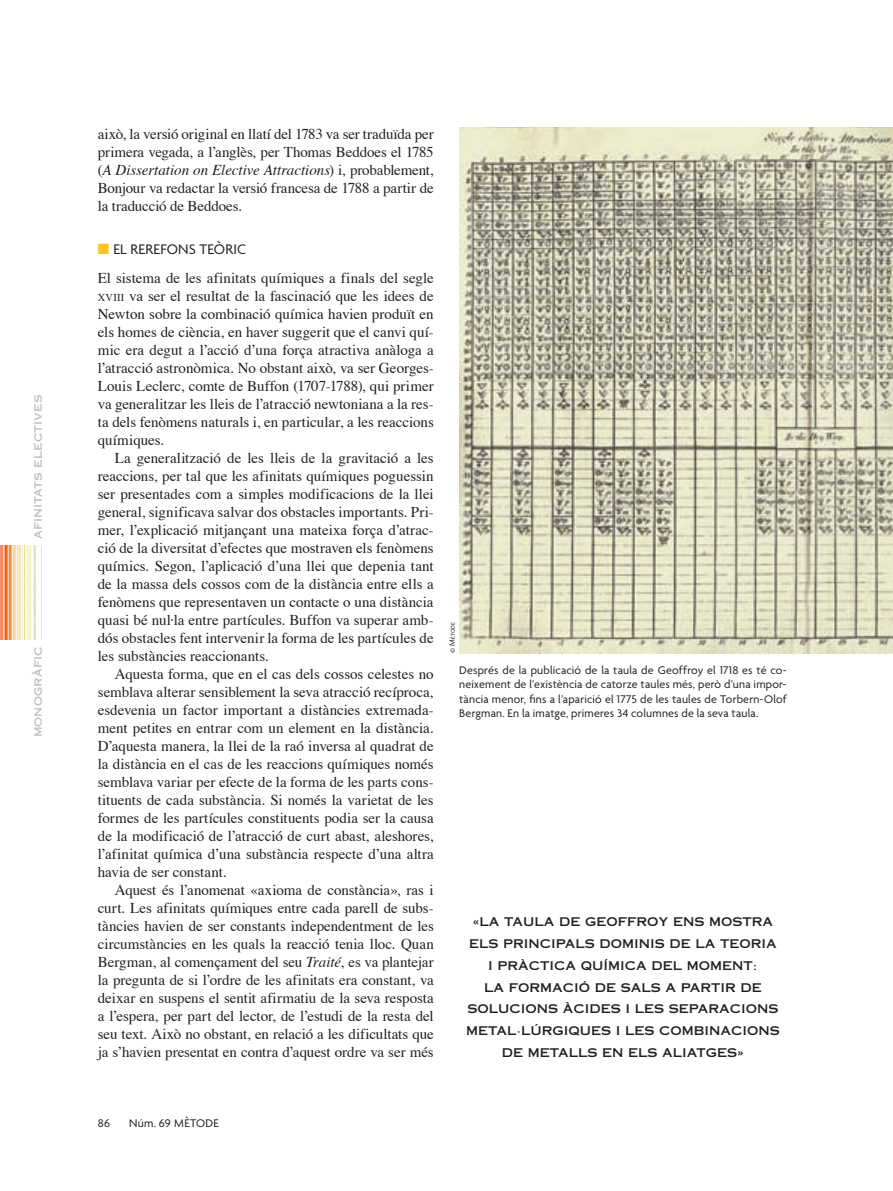
<style>
.page{position:relative;width:893px;height:1191px;background:#fff}
.page>*{position:absolute;margin:0;border:0;box-sizing:border-box;transform-origin:0 0}
.t1{font:15px/18px "Times";color:#231f20;text-align:justify}
.t2{font:15px "Agenda";letter-spacing:.01em;color:#231f20}
.t3{font:12px/14.2px "Agenda";letter-spacing:.015em;color:#231f20;text-align:justify}
.t4{font:12px/21.8px "Copperplate Thirty One AB";color:#231f20;text-align:center}
.t5{font:12px "Copperplate Thirty One AB";letter-spacing:.005em;color:#bcbdc0}
.t6{font:5.7px "Agenda";letter-spacing:.035em;color:#231f20}
.s1{font-style:italic}
.s2{color:#fec422}
.s3{font-size:10.5px}
.s4{font-size:8.25px}
</style>
<div class="page">
<img style="left:0;top:546px;width:42px;height:93px">
<img style="left:459px;top:128px;width:434px;height:525px">
<p class="t5" style="left:31px;top:539px;width:146px;rotate:-90deg">afinitats electives</p>
<p class="t5" style="left:31px;top:737px;width:92px;rotate:-90deg">monogràfic</p>
<p class="t1" style="left:98px;top:126px;width:337px">això, la versió original en llatí del 1783 va ser traduïda per primera vegada, a l’anglès, per Thomas Beddoes el 1785 (<span class="s1">A Dissertation on Elective Attractions</span>) i, probablement, Bonjour va redactar la versió francesa de 1788 a partir de la traducció de Beddoes.</p>
<p class="t2" style="left:98px;top:244px;width:150px"><span class="s2">■</span> EL REREFONS TEÒRIC</p>
<p class="t1" style="left:98px;top:270px;width:338px">El sistema de les afinitats químiques a finals del segle <span class="s3">XVIII</span> va ser el resultat de la fascinació que les idees de Newton sobre la combinació química havien produït en els homes de ciència, en haver suggerit que el canvi quí&shy;mic era degut a l’acció d’una força atractiva anàloga a l’atracció astronòmica. No obstant això, va ser Georges-Louis Leclerc, comte de Buffon (1707-1788), qui primer va generalitzar les lleis de l’atracció newtoniana a la res&shy;ta dels fenòmens naturals i, en particular, a les reaccions químiques.</p>
<p class="t1" style="left:98px;top:450px;width:338px;text-indent:17px">La generalització de les lleis de la gravitació a les reaccions, per tal que les afinitats químiques poguessin ser presentades com a simples modificacions de la llei general, significava salvar dos obstacles importants. Pri&shy;mer, l’explicació mitjançant una mateixa força d’atrac&shy;ció de la diversitat d’efectes que mostraven els fenòmens químics. Segon, l’aplicació d’una llei que depenia tant de la massa dels cossos com de la distància entre ells a fenòmens que representaven un contacte o una distància quasi bé nul·la entre partícules. Buffon va superar amb&shy;dós obstacles fent intervenir la forma de les partícules de les substàncies reaccionants.</p>
<p class="t1" style="left:98px;top:666px;width:337px;text-indent:17px">Aquesta forma, que en el cas dels cossos celestes no semblava alterar sensiblement la seva atracció recíproca, esdevenia un factor important a distàncies extremada&shy;ment petites en entrar com un element en la distància.<br>D’aquesta manera, la llei de la raó inversa al quadrat de la distància en el cas de les reaccions químiques només semblava variar per efecte de la forma de les parts cons&shy;tituents de cada substància. Si només la varietat de les formes de les partícules constituents podia ser la causa de la modificació de l’atracció de curt abast, aleshores, l’afinitat química d’una substància respecte d’una altra havia de ser constant.</p>
<p class="t1" style="left:98px;top:882px;width:338px;text-indent:17px">Aquest és l’anomenat «axioma de constància», ras i curt. Les afinitats químiques entre cada parell de subs&shy;tàncies havien de ser constants independentment de les circumstàncies en les quals la reacció tenia lloc. Quan Bergman, al començament del seu <span class="s1">Traité</span>, es va plantejar la pregunta de si l’ordre de les afinitats era constant, va deixar en suspens el sentit afirmatiu de la seva resposta a l’espera, per part del lector, de l’estudi de la resta del seu text. Això no obstant, en relació a les dificultats que ja s’havien presentat en contra d’aquest ordre va ser més</p>
<p class="t6" style="left:451px;top:653px;width:32px;rotate:-90deg"><span class="s4">© M</span>ÈTODE</p>
<p class="t3" style="left:459px;top:664px;width:329px">Després de la publicació de la taula de Geoffroy el 1718 es té co&shy;neixement de l’existència de catorze taules més, però d’una impor&shy;tància menor, fins a l’aparició el 1775 de les taules de Torbern-Olof Bergman. En la imatge, primeres 34 columnes de la seva taula.</p>
<p class="t4" style="left:466px;top:911px;width:315px">«LA TAULA DE GEOFFROY ENS MOSTRA<br>ELS PRINCIPALS DOMINIS DE LA TEORIA<br>I PRÀCTICA QUÍMICA DEL MOMENT:<br>LA FORMACIÓ DE SALS A PARTIR DE<br>SOLUCIONS ÀCIDES I LES SEPARACIONS<br>METAL·LÚRGIQUES I LES COMBINACIONS<br>DE METALLS EN ELS ALIATGES»</p>
<p class="t3" style="left:98px;top:1116px;width:14px">86</p>
<p class="t3" style="left:129px;top:1116px;width:91px">Núm. 69 MÈTODE</p>
</div>
